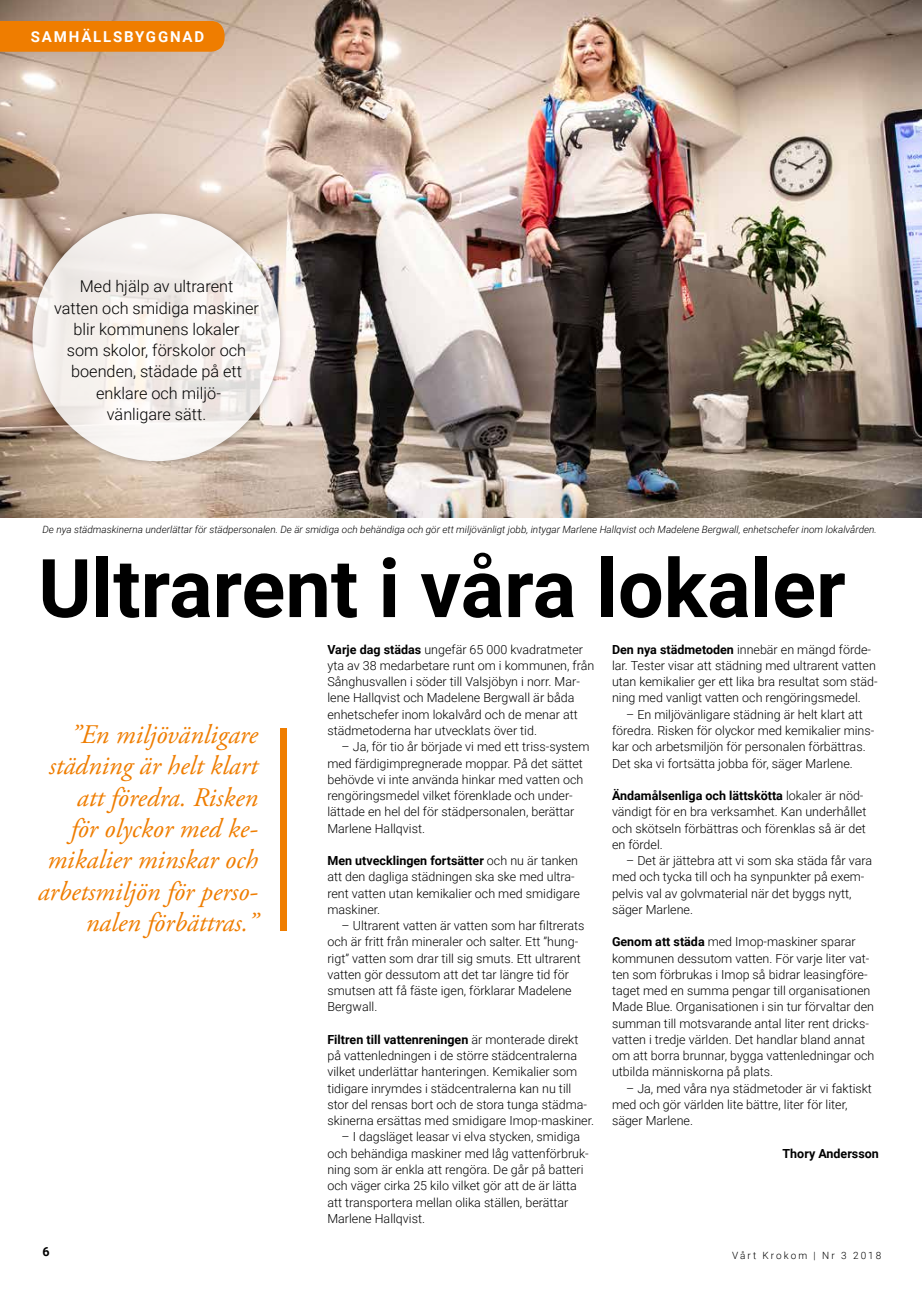
<style>
.page{position:relative;width:922px;height:1294px;background:#fff}
.page>*{position:absolute;margin:0;border:0;box-sizing:border-box;transform-origin:0 0}
.t1{font:700 81.12px "Roboto";color:#000}
.t2{font:italic 26.88px/31.4px "Adobe Garamond Pro";color:#ef7d00;text-align:right}
.t3{font:300 16.25px/21.2px "Roboto";color:#000;text-align:center}
.t4{font:700 15px "Roboto";letter-spacing:.12em;color:#fff}
.t5{font:300 12.5px/16.2px "Roboto";color:#000}
.t6{font:700 12.5px "Roboto";color:#000}
.t7{font:italic 300 10px "Roboto";color:#000}
.t8{font:300 10px "Roboto";letter-spacing:.2em;color:#000}
.s1{font-weight:700}
</style>
<div class="page">
<img style="left:0;top:0;width:921px;height:517px">
<div style="left:26px;top:207px;width:260px;height:260px;background:#000;opacity:.3"></div>
<svg style="left:32px;top:213px;width:248px;height:248px;fill:#f5f1ee"></svg>
<div style="left:280px;top:728px;width:7px;height:202px;background:#ef7d00"></div>
<div style="left:0;top:21px;width:224px;height:31px;background:#ef7d00"></div>
<p class="t4" style="left:31px;top:26px;width:175px">SAMHÄLLSBYGGNAD</p>
<h3 class="t3" style="left:54px;top:275px;width:206px">Med hjälp av ultrarent<br>vatten och smidiga maskiner blir kommunens lokaler<br>som skolor, förskolor och boenden, städade på ett enklare och miljö-<br>vänligare sätt.</h3>
<p class="t7" style="left:43px;top:522px;width:835px">De nya städmaskinerna underlättar för städpersonalen. De är smidiga och behändiga och gör ett miljövänligt jobb, intygar Marlene Hallqvist och Madelene Bergwall, enhetschefer inom lokalvården.</p>
<h1 class="t1" style="left:38px;top:531px;width:808px">Ultrarent i våra lokaler</h1>
<h2 class="t2" style="left:38px;top:719px;width:221px">”En miljövänligare städning är helt klart att föredra. Risken<br>för olyckor med ke&shy;mikalier minskar och arbetsmiljön för perso&shy;nalen förbättras.”</h2>
<p class="t5" style="left:327px;top:640px;width:268px"><span class="s1">Varje dag städas</span> ungefär 65 000 kvadratmeter yta av 38 medarbetare runt om i kommunen, från Sånghusvallen i söder till Valsjöbyn i norr. Mar&shy;lene Hallqvist och Madelene Bergwall är båda enhetschefer inom lokalvård och de menar att städmetoderna har utvecklats över tid.</p>
<p class="t5" style="left:327px;top:738px;width:263px;text-indent:14px">– Ja, för tio år började vi med ett triss-system med färdigimpregnerade moppar. På det sättet behövde vi inte använda hinkar med vatten och rengöringsmedel vilket förenklade och under&shy;lättade en hel del för städpersonalen, berättar Marlene Hallqvist.</p>
<p class="t5" style="left:327px;top:852px;width:254px"><span class="s1">Men utvecklingen fortsätter</span> och nu är tanken att den dagliga städningen ska ske med ultra&shy;rent vatten utan kemikalier och med smidigare maskiner.</p>
<p class="t5" style="left:327px;top:917px;width:258px;text-indent:14px">– Ultrarent vatten är vatten som har filtrerats och är fritt från mineraler och salter. Ett ”hung&shy;rigt” vatten som drar till sig smuts. Ett ultrarent vatten gör dessutom att det tar längre tid för smutsen att få fäste igen, förklarar Madelene Bergwall.</p>
<p class="t5" style="left:327px;top:1030px;width:268px"><span class="s1">Filtren till vattenreningen</span> är monterade direkt på vattenledningen i de större städcentralerna vilket underlättar hanteringen. Kemikalier som tidigare inrymdes i städcentralerna kan nu till stor del rensas bort och de stora tunga städma&shy;skinerna ersättas med smidigare Imop-maskiner.</p>
<p class="t5" style="left:327px;top:1128px;width:263px;text-indent:14px">– I dagsläget leasar vi elva stycken, smidiga och behändiga maskiner med låg vattenförbruk&shy;ning som är enkla att rengöra. De går på batteri och väger cirka 25 kilo vilket gör att de är lätta att transportera mellan olika ställen, berättar Marlene Hallqvist.</p>
<p class="t5" style="left:612px;top:640px;width:267px"><span class="s1">Den nya städmetoden</span> innebär en mängd förde&shy;lar. Tester visar att städning med ultrarent vatten utan kemikalier ger ett lika bra resultat som städ&shy;ning med vanligt vatten och rengöringsmedel.</p>
<p class="t5" style="left:612px;top:705px;width:264px;text-indent:14px">– En miljövänligare städning är helt klart att föredra. Risken för olyckor med kemikalier mins&shy;kar och arbetsmiljön för personalen förbättras.<br>Det ska vi fortsätta jobba för, säger Marlene.</p>
<p class="t5" style="left:612px;top:787px;width:256px"><span class="s1">Ändamålsenliga och lättskötta</span> lokaler är nöd&shy;vändigt för en bra verksamhet. Kan underhållet och skötseln förbättras och förenklas så är det en fördel.</p>
<p class="t5" style="left:612px;top:852px;width:261px;text-indent:14px">– Det är jättebra att vi som ska städa får vara med och tycka till och ha synpunkter på exem&shy;pelvis val av golvmaterial när det byggs nytt, säger Marlene.</p>
<p class="t5" style="left:612px;top:933px;width:264px"><span class="s1">Genom att städa</span> med Imop-maskiner sparar kommunen dessutom vatten. För varje liter vat&shy;ten som förbrukas i Imop så bidrar leasingföre&shy;taget med en summa pengar till organisationen Made Blue. Organisationen i sin tur förvaltar den summan till motsvarande antal liter rent dricks&shy;vatten i tredje världen. Det handlar bland annat om att borra brunnar, bygga vattenledningar och utbilda människorna på plats.</p>
<p class="t5" style="left:612px;top:1079px;width:261px;text-indent:14px">– Ja, med våra nya städmetoder är vi faktiskt med och gör världen lite bättre, liter för liter, säger Marlene.</p>
<p class="t6" style="left:782px;top:1144px;width:98px">Thory Andersson</p>
<p class="t6" style="left:43px;top:1243px;width:9px">6</p>
<p class="t8" style="left:731px;top:1247px;width:151px">Vårt Krokom | Nr 3 2018</p>
</div>
